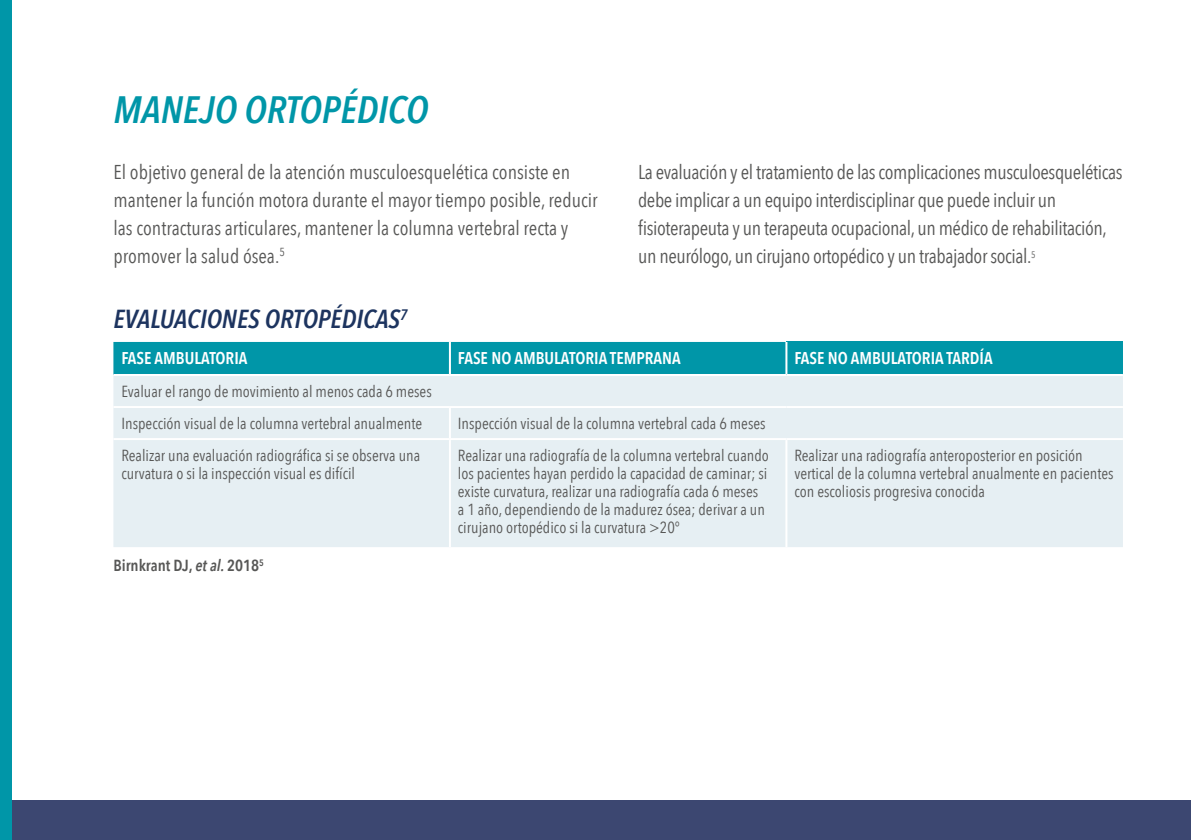
<style>
.page{position:relative;width:1191px;height:840px;background:#fff}
.page>*{position:absolute;margin:0;border:0;box-sizing:border-box;transform-origin:0 0}
.t1{font:italic 600 38px "Avenir Next Condensed";color:#0096a8}
.t2{font:italic 600 26px "Avenir Next Condensed";color:#1d345f}
.t3{font:20px/28px "Avenir Next Condensed";letter-spacing:-.02em;color:#575756}
.t4{font:20px/28px "Avenir Next Condensed";color:#575756}
.t5{font:600 17px "Avenir Next Condensed";color:#fff}
.t6{font:16px/18px "Avenir Next Condensed";color:#575756}
.t7{font:600 16px "Avenir Next Condensed";color:#575756}
.s1{font-style:italic}
</style>
<div class="page">
<div style="left:0;top:799px;width:1191px;height:40px;background:#3c4771"></div>
<div style="left:0;top:0;width:11px;height:839px;background:#0096a8"></div>
<div style="left:113px;top:342px;width:672px;height:32px;background:#0096a8"></div>
<div style="left:786px;top:342px;width:337px;height:33px;background:#0096a8"></div>
<div style="left:113px;top:376px;width:1010px;height:171px;background:#e6eff3"></div>
<hr style="left:449px;top:342px;width:2px;height:32px;background:#fff">
<hr style="left:785px;top:342px;width:2px;height:32px;background:#fff">
<hr style="left:786px;top:374px;width:337px;height:2px;background:#fff">
<hr style="left:113px;top:406px;width:337px;height:2px;background:#fff">
<hr style="left:450px;top:406px;width:336px;height:2px;background:#fff">
<hr style="left:449px;top:408px;width:2px;height:30px;background:#fff">
<hr style="left:786px;top:406px;width:337px;height:2px;background:#fff">
<hr style="left:113px;top:438px;width:337px;height:2px;background:#fff">
<hr style="left:450px;top:438px;width:336px;height:2px;background:#fff">
<hr style="left:449px;top:440px;width:2px;height:107px;background:#fff">
<hr style="left:786px;top:438px;width:337px;height:2px;background:#fff">
<hr style="left:785px;top:440px;width:2px;height:107px;background:#fff">
<h1 class="t1" style="left:113px;top:87px;width:316px">MANEJO ORTOPÉDICO</h1>
<p class="t4" style="left:113px;top:157px;width:486px">El objetivo general de la atención musculoesquelética consiste en mantener la función motora durante el mayor tiempo posible, reducir las contracturas articulares, mantener la columna vertebral recta y promover la salud ósea.<sup>5</sup></p>
<p class="t3" style="left:638px;top:157px;width:486px">La evaluación y el tratamiento de las complicaciones musculoesqueléticas debe implicar a un equipo interdisciplinar que puede incluir un fisioterapeuta y un terapeuta ocupacional, un médico de rehabilitación, un neurólogo, un cirujano ortopédico y un trabajador social.<sup>5</sup></p>
<h2 class="t2" style="left:113px;top:303px;width:296px">EVALUACIONES ORTOPÉDICAS<sup>7</sup></h2>
<p class="t5" style="left:121px;top:343px;width:127px">FASE AMBULATORIA</p>
<p class="t5" style="left:458px;top:343px;width:224px">FASE NO AMBULATORIA TEMPRANA</p>
<p class="t5" style="left:794px;top:343px;width:200px">FASE NO AMBULATORIA TARDÍA</p>
<p class="t6" style="left:121px;top:374px;width:312px;line-height:32px">Evaluar el rango de movimiento al menos cada 6 meses<br>Inspección visual de la columna vertebral anualmente</p>
<p class="t6" style="left:458px;top:413px;width:309px">Inspección visual de la columna vertebral cada 6 meses</p>
<p class="t6" style="left:121px;top:445px;width:300px">Realizar una evaluación radiográfica si se observa una curvatura o si la inspección visual es difícil</p>
<p class="t6" style="left:458px;top:445px;width:312px">Realizar una radiografía de la columna vertebral cuando los pacientes hayan perdido la capacidad de caminar; si existe curvatura, realizar una radiografía cada 6 meses<br>a 1 año, dependiendo de la madurez ósea; derivar a un cirujano ortopédico si la curvatura &gt;20°</p>
<p class="t6" style="left:794px;top:445px;width:321px">Realizar una radiografía anteroposterior en posición vertical de la columna vertebral anualmente en pacientes con escoliosis progresiva conocida</p>
<p class="t7" style="left:113px;top:551px;width:152px">Birnkrant DJ, <span class="s1">et al.</span> 2018<sup>5</sup></p>
</div>
